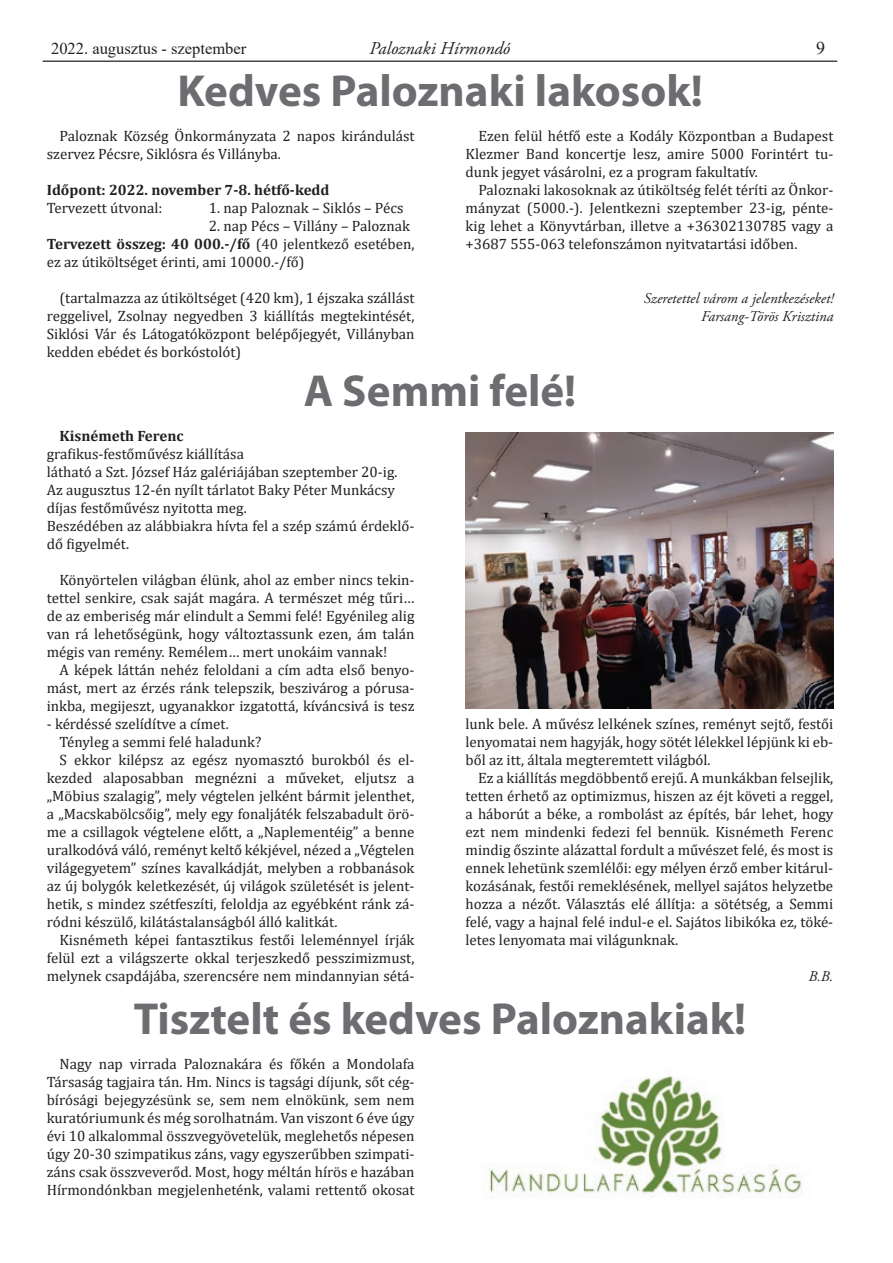
<style>
.page{position:relative;width:893px;height:1263px;background:#fff}
.page>*{position:absolute;margin:0;border:0;box-sizing:border-box;transform-origin:0 0}
.t1{font:700 45px "Myriad Pro";color:#6c6d70}
.t2{font:italic 18px "Adobe Garamond Pro";color:#231f20}
.t3{font:18px "Times New Roman";color:#231f20}
.t4{font:16.5px "Times New Roman";color:#231f20}
.t5{font:15px/18px "Cambria";color:#231f20;text-align:justify}
.t6{font:italic 15px/18px "Adobe Garamond Pro";color:#231f20;text-align:right}
.t7{font:700 15px "Cambria";color:#231f20}
.s1{font-weight:700}
</style>
<div class="page">
<hr style="left:43px;top:60px;width:794px;height:2px;background:#454647">
<img style="left:466px;top:432px;width:367px;height:276px">
<img style="left:489px;top:1075px;width:313px;height:123px">
<p class="t4" style="left:51px;top:37px;width:197px">2022. augusztus - szeptember</p>
<p class="t2" style="left:370px;top:37px;width:142px">Paloznaki Hírmondó</p>
<p class="t3" style="left:816px;top:35px;width:10px">9</p>
<h1 class="t1" style="left:177px;top:62px;width:527px">Kedves Paloznaki lakosok!</h1>
<p class="t5" style="left:47px;top:127px;width:369px;text-indent:13px">Paloznak Község Önkormányzata 2 napos kirándulást szervez Pécsre, Siklósra és Villányba.</p>
<p class="t7" style="left:47px;top:179px;width:284px">Időpont: 2022. november 7-8. hétfő-kedd</p>
<p class="t5" style="left:47px;top:199px;width:117px">Tervezett útvonal:</p>
<p class="t5" style="left:209px;top:199px;width:196px">1. nap Paloznak – Siklós – Pécs</p>
<p class="t5" style="left:47px;top:217px;width:369px;text-align:left;text-indent:162px">2. nap Pécs – Villány – Paloznak<br><span class="s1">Tervezett összeg: 40 000.-/fő</span> (40 jelentkező esetében, ez az útiköltséget érinti, ami 10000.-/fő)</p>
<p class="t5" style="left:47px;top:289px;width:369px;text-indent:13px">(tartalmazza az útiköltséget (420 km), 1 éjszaka szállást reggelivel, Zsolnay negyedben 3 kiállítás megtekintését, Siklósi Vár és Látogatóközpont belépőjegyét, Villányban kedden ebédet és borkóstolót)</p>
<p class="t5" style="left:466px;top:127px;width:369px;text-indent:13px">Ezen felül hétfő este a Kodály Központban a Budapest Klezmer Band koncertje lesz, amire 5000 Forintért tu&shy;dunk jegyet vásárolni, ez a program fakultatív.</p>
<p class="t5" style="left:466px;top:181px;width:369px;text-indent:13px">Paloznaki lakosoknak az útiköltség felét téríti az Önkor&shy;mányzat (5000.-). Jelentkezni szeptember 23-ig, pénte&shy;kig lehet a Könyvtárban, illetve a +36302130785 vagy a +3687 555-063 telefonszámon nyitvatartási időben.</p>
<p class="t6" style="left:644px;top:290px;width:191px">Szeretettel várom a jelentkezéseket!<br>Farsang-Törös Krisztina</p>
<h1 class="t1" style="left:304px;top:361px;width:274px">A Semmi felé!</h1>
<p class="t7" style="left:60px;top:425px;width:126px">Kisnémeth Ferenc</p>
<p class="t5" style="left:47px;top:445px;width:369px;text-align:left">grafikus-festőművész kiállítása<br>látható a Szt. József Ház galériájában szeptember 20-ig.<br>Az augusztus 12-én nyílt tárlatot Baky Péter Munkácsy díjas festőművész nyitotta meg.<br>Beszédében az alábbiakra hívta fel a szép számú érdeklő&shy;dő figyelmét.</p>
<p class="t5" style="left:47px;top:571px;width:369px;text-indent:13px">Könyörtelen világban élünk, ahol az ember nincs tekin&shy;tettel senkire, csak saját magára. A természet még tűri… de az emberiség már elindult a Semmi felé! Egyénileg alig van rá lehetőségünk, hogy változtassunk ezen, ám talán mégis van remény. Remélem… mert unokáim vannak!</p>
<p class="t5" style="left:47px;top:661px;width:369px;text-indent:13px">A képek láttán nehéz feloldani a cím adta első benyo&shy;mást, mert az érzés ránk telepszik, beszivárog a pórusa&shy;inkba, megijeszt, ugyanakkor izgatottá, kíváncsivá is tesz</p>
<p class="t5" style="left:47px;top:715px;width:184px">- kérdéssé szelídítve a címet.</p>
<p class="t5" style="left:60px;top:733px;width:203px">Tényleg a semmi felé haladunk?</p>
<p class="t5" style="left:60px;top:751px;width:356px">S ekkor kilépsz az egész nyomasztó burokból és el-</p>
<p class="t5" style="left:47px;top:769px;width:369px">kezded alaposabban megnézni a műveket, eljutsz a</p>
<p class="t5" style="left:47px;top:787px;width:369px">„Möbius szalagig”, mely végtelen jelként bármit jelenthet,</p>
<p class="t5" style="left:47px;top:805px;width:369px">a „Macskabölcsőig”, mely egy fonaljáték felszabadult örö-</p>
<p class="t5" style="left:47px;top:823px;width:369px">me a csillagok végtelene előtt, a „Naplementéig” a benne</p>
<p class="t5" style="left:47px;top:841px;width:369px">uralkodóvá váló, reményt keltő kékjével, nézed a „Végtelen</p>
<p class="t5" style="left:47px;top:859px;width:369px">világegyetem” színes kavalkádját, melyben a robbanások</p>
<p class="t5" style="left:47px;top:877px;width:369px">az új bolygók keletkezését, új világok születését is jelent-</p>
<p class="t5" style="left:47px;top:895px;width:369px">hetik, s mindez szétfeszíti, feloldja az egyébként ránk zá-</p>
<p class="t5" style="left:47px;top:913px;width:292px">ródni készülő, kilátástalanságból álló kalitkát.</p>
<p class="t5" style="left:60px;top:931px;width:356px">Kisnémeth képei fantasztikus festői leleménnyel írják</p>
<p class="t5" style="left:47px;top:949px;width:369px">felül ezt a világszerte okkal terjeszkedő pesszimizmust,</p>
<p class="t5" style="left:47px;top:967px;width:369px">melynek csapdájába, szerencsére nem mindannyian sétá-</p>
<p class="t5" style="left:466px;top:715px;width:369px">lunk bele. A művész lelkének színes, reményt sejtő, festői lenyomatai nem hagyják, hogy sötét lélekkel lépjünk ki eb&shy;ből az itt, általa megteremtett világból.</p>
<p class="t5" style="left:466px;top:769px;width:369px;text-indent:13px">Ez a kiállítás megdöbbentő erejű. A munkákban felsejlik, tetten érhető az optimizmus, hiszen az éjt követi a reggel, a háborút a béke, a rombolást az építés, bár lehet, hogy ezt nem mindenki fedezi fel bennük. Kisnémeth Ferenc mindig őszinte alázattal fordult a művészet felé, és most is ennek lehetünk szemlélői: egy mélyen érző ember kitárul&shy;kozásának, festői remeklésének, mellyel sajátos helyzetbe hozza a nézőt. Választás elé állítja: a sötétség, a Semmi felé, vagy a hajnal felé indul-e el. Sajátos libikóka ez, töké&shy;letes lenyomata mai világunknak.</p>
<p class="t6" style="left:808px;top:968px;width:26px">B.B.</p>
<h1 class="t1" style="left:134px;top:989px;width:614px">Tisztelt és kedves Paloznakiak!</h1>
<p class="t5" style="left:47px;top:1054px;width:369px;text-indent:13px">Nagy nap virrada Paloznakára és főkén a Mondolafa Társaság tagjaira tán. Hm. Nincs is tagsági díjunk, sőt cég&shy;bírósági bejegyzésünk se, sem nem elnökünk, sem nem kuratóriumunk és még sorolhatnám. Van viszont 6 éve úgy évi 10 alkalommal összvegyövetelük, meglehetős népesen úgy 20-30 szimpatikus záns, vagy egyszerűbben szimpati&shy;záns csak összveverőd. Most, hogy méltán hírös e hazában Hírmondónkban megjelenheténk, valami rettentő okosat</p>
</div>
